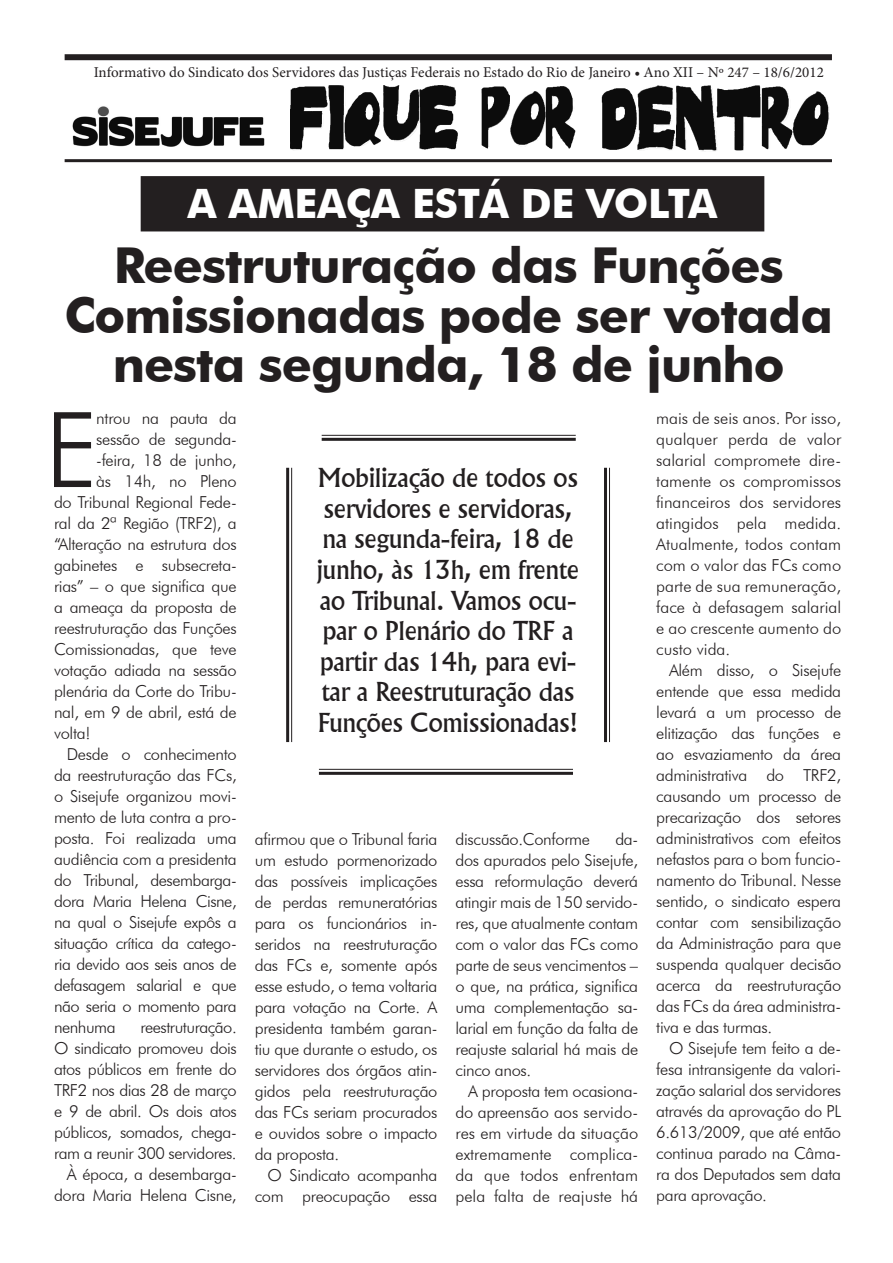
<style>
.page{position:relative;width:893px;height:1263px;background:#fff}
.page>*{position:absolute;margin:0;border:0;box-sizing:border-box;transform-origin:0 0}
.t1{font:300 104.7px "Futura BT";color:#231f20}
.t2{font:700 49.5px/49.5px "Futura BT";letter-spacing:-.02em;color:#231f20;text-align:center}
.t3{font:700 40.5px "Futura BT";letter-spacing:-.01em;color:#fff}
.t4{font:25.5px/30.6px "Flareserif 821 BT";letter-spacing:-.02em;color:#231f20}
.t5{font:300 16.5px/21px "Futura BT";letter-spacing:-.02em;color:#231f20;text-align:justify}
.t6{font:15px "Minion Pro";color:#231f20}
</style>
<div class="page">
<div style="left:141px;top:177px;width:623px;height:54px;background:#231f20"></div>
<div style="left:141px;top:176px;width:623px;height:55px;border:2px solid #231f20"></div>
<img style="left:291px;top:85px;width:538px;height:66px">
<img style="left:72px;top:106px;width:193px;height:41px">
<div style="left:65px;top:54px;width:767px;height:6px;background:#231f20"></div>
<div style="left:65px;top:159px;width:767px;height:3px;border:2px solid #231f20"></div>
<hr style="left:319px;top:769px;width:254px;height:1px;background:#231f20">
<hr style="left:319px;top:772px;width:254px;height:3px;background:#231f20">
<hr style="left:322px;top:435px;width:254px;height:1px;background:#231f20">
<hr style="left:322px;top:438px;width:254px;height:3px;background:#231f20">
<hr style="left:291px;top:468px;width:1px;height:274px;background:#231f20">
<hr style="left:286px;top:468px;width:3px;height:274px;background:#231f20">
<hr style="left:609px;top:468px;width:1px;height:274px;background:#231f20">
<hr style="left:604px;top:468px;width:3px;height:274px;background:#231f20">
<p class="t6" style="left:94px;top:62px;width:732px">Informativo do Sindicato dos Servidores das Justiças Federais no Estado do Rio de Janeiro • Ano XII – Nº 247 – 18/6/2012</p>
<p class="t3" style="left:187px;top:178px;width:532px">A AMEAÇA ESTÁ DE VOLTA</p>
<p class="t2" style="left:114px;top:240px;width:671px">Reestruturação das Funções</p>
<p class="t2" style="left:64px;top:290px;width:770px">Comissionadas pode ser votada nesta segunda, 18 de junho</p>
<p class="t1" style="left:45px;top:386px;width:55px">E</p>
<p class="t5" style="left:96px;top:407px;width:142px">ntrou na pauta da</p>
<p class="t5" style="left:96px;top:428px;width:142px">sessão de segunda-</p>
<p class="t5" style="left:96px;top:449px;width:142px">-feira, 18 de junho,</p>
<p class="t5" style="left:96px;top:470px;width:142px">às 14h, no Pleno</p>
<p class="t5" style="left:54px;top:491px;width:184px">do Tribunal Regional Fede-</p>
<p class="t5" style="left:54px;top:512px;width:184px">ral da 2ª Região (TRF2), a</p>
<p class="t5" style="left:54px;top:533px;width:184px">“Alteração na estrutura dos</p>
<p class="t5" style="left:54px;top:554px;width:184px">gabinetes e subsecreta-</p>
<p class="t5" style="left:54px;top:575px;width:184px">rias” – o que significa que</p>
<p class="t5" style="left:54px;top:596px;width:184px">a ameaça da proposta de</p>
<p class="t5" style="left:54px;top:617px;width:184px">reestruturação das Funções</p>
<p class="t5" style="left:54px;top:638px;width:184px">Comissionadas, que teve</p>
<p class="t5" style="left:54px;top:659px;width:184px">votação adiada na sessão</p>
<p class="t5" style="left:54px;top:680px;width:184px">plenária da Corte do Tribu-</p>
<p class="t5" style="left:54px;top:701px;width:184px">nal, em 9 de abril, está de</p>
<p class="t5" style="left:54px;top:722px;width:38px">volta!</p>
<p class="t5" style="left:54px;top:743px;width:184px;text-indent:13px">Desde o conhecimento da reestruturação das FCs, o Sisejufe organizou movi&shy;mento de luta contra a pro&shy;posta. Foi realizada uma audiência com a presidenta do Tribunal, desembarga&shy;dora Maria Helena Cisne, na qual o Sisejufe expôs a situação crítica da catego&shy;ria devido aos seis anos de defasagem salarial e que não seria o momento para nenhuma</p>
<p class="t5" style="left:54px;top:1016px;width:184px;text-indent:86px">reestruturação.<br>O sindicato promoveu dois atos públicos em frente do TRF2 nos dias 28 de março e 9 de abril. Os dois atos públicos, somados, chega&shy;ram a reunir 300 servidores.</p>
<p class="t5" style="left:54px;top:1163px;width:184px;text-align:right">À época, a desembarga&shy;dora Maria Helena Cisne,</p>
<p class="t4" style="left:317px;top:462px;width:264px">Mobilização de todos os servidores e servidoras, na segunda-feira, 18 de junho, às 13h, em frente ao Tribunal. Vamos ocu&shy;par o Plenário do TRF a partir das 14h, para evi&shy;tar a Reestruturação das<br>Funções Comissionadas!</p>
<p class="t5" style="left:255px;top:828px;width:184px">afirmou que o Tribunal faria um estudo pormenorizado das possíveis implicações de perdas remuneratórias para os funcionários in&shy;seridos na reestruturação das FCs e, somente após esse estudo, o tema voltaria para votação na Corte. A presidenta também garan&shy;tiu que durante o estudo, os servidores dos órgãos atin&shy;gidos pela reestruturação das FCs seriam procurados e ouvidos sobre o impacto da proposta.</p>
<p class="t5" style="left:255px;top:1164px;width:184px;text-align:right">O Sindicato acompanha com preocupação essa</p>
<p class="t5" style="left:455px;top:828px;width:136px">discussão.Conforme</p>
<p class="t5" style="left:455px;top:828px;width:184px;text-indent:160px">da&shy;dos apurados pelo Sisejufe, essa reformulação deverá atingir mais de 150 servido&shy;res, que atualmente contam com o valor das FCs como parte de seus vencimentos – o que, na prática, significa uma complementação sa&shy;larial em função da falta de reajuste salarial há mais de cinco anos.</p>
<p class="t5" style="left:455px;top:1080px;width:184px;text-indent:13px">A proposta tem ocasiona&shy;do apreensão aos servido&shy;res em virtude da situação extremamente complica&shy;da que todos enfrentam pela falta de reajuste há</p>
<p class="t5" style="left:656px;top:407px;width:186px">mais de seis anos. Por isso, qualquer perda de valor salarial compromete dire&shy;tamente os compromissos financeiros dos servidores atingidos pela medida.<br>Atualmente, todos contam com o valor das FCs como parte de sua remuneração, face à defasagem salarial e ao crescente aumento do custo vida.</p>
<p class="t5" style="left:656px;top:659px;width:186px;text-indent:13px">Além disso, o Sisejufe entende que essa medida levará a um processo de elitização das funções e ao esvaziamento da área administrativa do TRF2, causando um processo de precarização dos setores administrativos com efeitos nefastos para o bom funcio&shy;namento do Tribunal. Nesse sentido, o sindicato espera contar com sensibilização da Administração para que suspenda qualquer decisão acerca da reestruturação das FCs da área administra&shy;tiva e das turmas.</p>
<p class="t5" style="left:656px;top:1037px;width:186px;text-indent:13px">O Sisejufe tem feito a de&shy;fesa intransigente da valori&shy;zação salarial dos servidores através da aprovação do PL 6.613/2009, que até então continua parado na Câma&shy;ra dos Deputados sem data para aprovação.</p>
</div>
